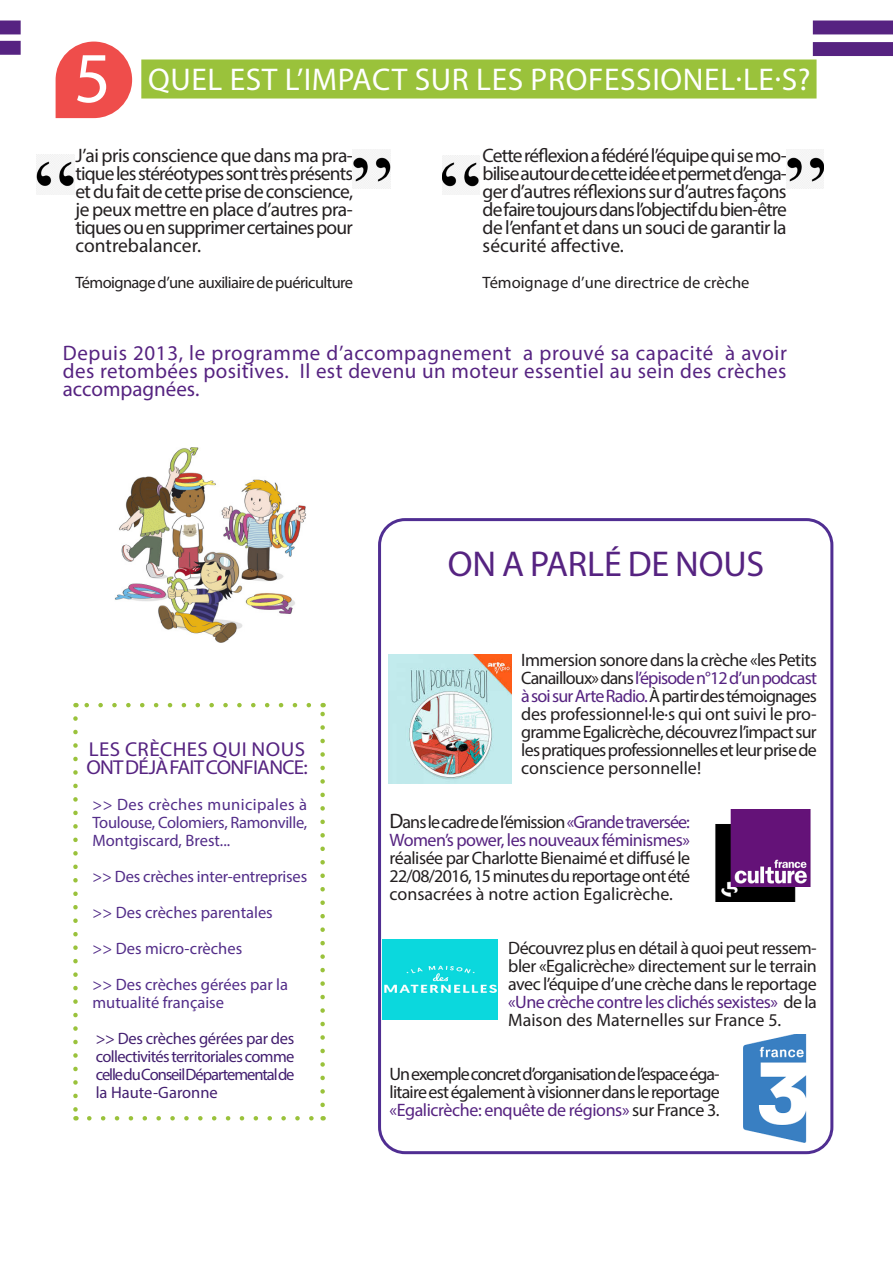
<style>
.page{position:relative;width:893px;height:1263px;background:#fff}
.page>*{position:absolute;margin:0;border:0;box-sizing:border-box;transform-origin:0 0}
.t1{font:72px "Myriad Pro";color:#fff}
.Texte_principal{font:36px "Myriad Pro";letter-spacing:-.005em;color:#562381}
.Style_de_paragraphe{font:31.5px "Myriad Pro";letter-spacing:.02em;color:#fff}
.Texte_principal-2{font:21px/18px "Myriad Pro";letter-spacing:.02em;color:#562381;text-align:justify}
.Texte_principal-3{font:20.1px "Myriad Pro";letter-spacing:-.035em;color:#562381;scale:1.04 1}
.Texte_principal-4{font:20.1px "Myriad Pro";letter-spacing:.02em;color:#562381;scale:1.04 1}
.Texte_principal-5{font:19.5px/18px "Myriad Pro";letter-spacing:-.03em;color:#231f20;text-align:justify}
.Texte_principal-6{font:18px/18px "Myriad Pro";letter-spacing:-.02em;color:#231f20;text-align:justify}
.Texte_principal-7{font:16.5px/18px "Myriad Pro";color:#532d89;text-align:justify}
.Texte_principal-8{font:16.5px/18px "Myriad Pro";letter-spacing:-.065em;color:#431f70;text-align:justify}
.Texte_principal-9{font:16.5px "Myriad Pro";letter-spacing:-.035em;color:#231f20}
.Texte_principal-10{font:16.5px "Myriad Pro";color:#231f20}
.s1{color:#562381}
.s2{font-size:21px}
</style>
<div class="page">
<svg style="left:56px;top:42px;width:76px;height:76px;background:#f16866"></svg>
<svg style="left:89px;top:1116px;width:225px;height:4px"></svg>
<svg style="left:84px;top:703px;width:225px;height:4px"></svg>
<svg style="left:73px;top:718px;width:5px;height:402px"></svg>
<svg style="left:320px;top:703px;width:5px;height:402px"></svg>
<div style="left:378px;top:518px;width:455px;height:636px;border:3px solid #502e92;border-radius:26px"></div>
<img style="left:115px;top:447px;width:191px;height:196px">
<svg style="left:0;top:41px;width:21px;height:14px"></svg>
<svg style="left:813px;top:42px;width:80px;height:14px"></svg>
<div style="left:141px;top:60px;width:675px;height:39px;background:#9ac23b"></div>
<hr style="left:0;top:60px;width:1px;height:39px;background:#9ac23b">
<svg style="left:0;top:21px;width:21px;height:13px"></svg>
<svg style="left:813px;top:21px;width:80px;height:13px"></svg>
<img style="left:37px;top:155px;width:37px;height:39px">
<img style="left:353px;top:149px;width:37px;height:40px">
<img style="left:442px;top:155px;width:37px;height:39px">
<img style="left:787px;top:149px;width:37px;height:40px">
<img style="left:388px;top:655px;width:124px;height:129px">
<img style="left:715px;top:810px;width:96px;height:91px">
<img style="left:383px;top:940px;width:115px;height:80px">
<img style="left:743px;top:1034px;width:64px;height:109px">
<p class="t1" style="left:74px;top:34px;width:38px">5</p>
<p class="Style_de_paragraphe" style="left:148px;top:60px;width:664px">QUEL EST L’IMPACT SUR LES PROFESSIONEL·LE·S?</p>
<p class="Texte_principal-5" style="left:75px;top:146px;width:279px">J’ai pris conscience que dans ma pra&shy;tique les stéréotypes sont très présents et du fait de cette prise de conscience, je peux mettre en place d’autres pra&shy;tiques ou en supprimer certaines pour contrebalancer.</p>
<p class="Texte_principal-9" style="left:75px;top:272px;width:279px">Témoignage d’une auxiliaire de puériculture</p>
<p class="Texte_principal-5" style="left:483px;top:146px;width:306px">Cette réflexion a fédéré l’équipe qui se mo&shy;bilise autour de cette idée et permet d’enga&shy;ger d’autres réflexions sur d’autres façons de faire toujours dans l’objectif du bien-être de l’enfant et dans un souci de garantir la sécurité affective.</p>
<p class="Texte_principal-10" style="left:483px;top:272px;width:268px">Témoignage d’une directrice de crèche</p>
<p class="Texte_principal-2" style="left:63px;top:344px;width:726px">Depuis 2013, le programme d’accompagnement a prouvé sa capacité à avoir des retombées positives. Il est devenu un moteur essentiel au sein des crèches accompagnées.</p>
<p class="Texte_principal-4" style="left:89px;top:737px;width:210px">LES CRÈCHES QUI NOUS</p>
<p class="Texte_principal-3" style="left:86px;top:755px;width:214px">ONT DÉJÀ FAIT CONFIANCE:</p>
<p class="Texte_principal-7" style="left:93px;top:795px;width:216px">&gt;&gt; Des crèches municipales à Toulouse, Colomiers, Ramonville, Montgiscard, Brest...</p>
<p class="Texte_principal-7" style="left:93px;top:867px;width:216px">&gt;&gt; Des crèches inter-entreprises</p>
<p class="Texte_principal-7" style="left:93px;top:903px;width:182px">&gt;&gt; Des crèches parentales</p>
<p class="Texte_principal-7" style="left:93px;top:939px;width:151px">&gt;&gt; Des micro-crèches</p>
<p class="Texte_principal-7" style="left:93px;top:975px;width:197px">&gt;&gt; Des crèches gérées par la</p>
<p class="Texte_principal-7" style="left:93px;top:993px;width:133px">mutualité française</p>
<p class="Texte_principal-8" style="left:96px;top:1029px;width:200px">&gt;&gt; Des crèches gérées par des collectivités territoriales comme celle du Conseil Départemental de la Haute-Garonne</p>
<p class="Texte_principal" style="left:448px;top:542px;width:318px">ON A PARLÉ DE NOUS</p>
<p class="Texte_principal-6" style="left:521px;top:651px;width:297px">Immersion sonore dans la crèche «les Petits Canailloux» dans <span class="s1">l’épisode n°12 d’un podcast à soi sur Arte Radio.</span>À partir des témoignages des professionnel·le·s qui ont suivi le pro&shy;gramme Egalicrèche, découvrez l’impact sur les pratiques professionnelles et leur prise de conscience personnelle!</p>
<p class="Texte_principal-6" style="left:390px;top:813px;width:302px"><span class="s2">D</span>ans le cadre de l’émission <span class="s1">«Grande traversée:<br>Women’s power, les nouveaux féminismes» </span>réalisée par Charlotte Bienaimé et diffusé le 22/08/2016, 15 minutes du reportage ont été consacrées à notre action Egalicrèche.</p>
<p class="Texte_principal-6" style="left:508px;top:939px;width:310px">Découvrez plus en détail à quoi peut ressem&shy;bler «Egalicrèche» directement sur le terrain avec l’équipe d’une crèche dans le reportage <span class="s1">«Une crèche contre les clichés sexistes»</span> de la Maison des Maternelles sur France 5.</p>
<p class="Texte_principal-6" style="left:390px;top:1065px;width:332px">Un exemple concret d’organisation de l’espace éga&shy;litaire est également à visionner dans le reportage <span class="s1">«Egalicrèche: enquête de régions»</span> sur France 3.</p>
</div>
